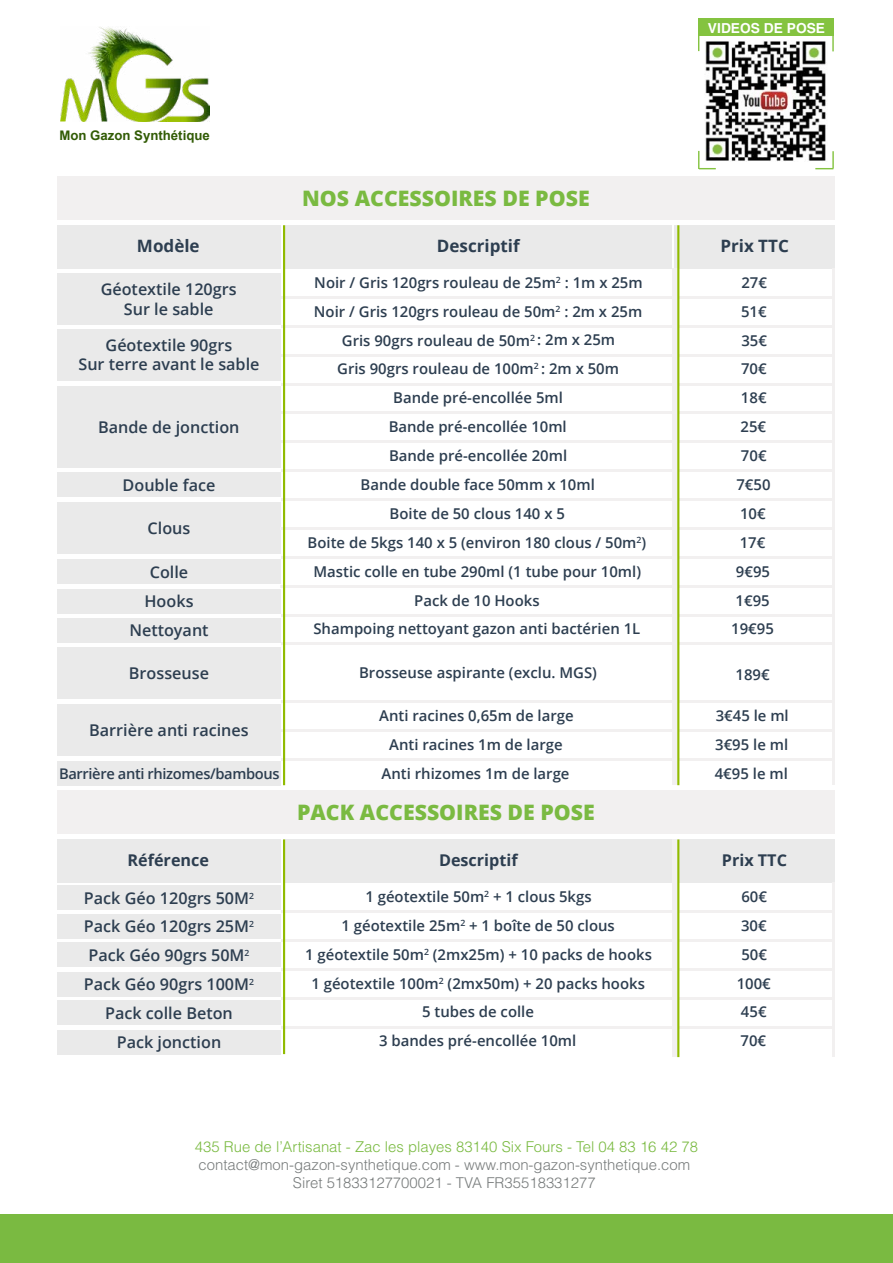
<style>
.page{position:relative;width:893px;height:1263px;background:#fff}
.page>*{position:absolute;margin:0;border:0;box-sizing:border-box;transform-origin:0 0}
.t1{font:800 21.3px "Open Sans";color:#7aba41}
.t2{font:700 17.1px "Open Sans";color:#2d3e50}
.t3{font:600 16.2px/28.8px "Open Sans";color:#2d3e50;text-align:center}
.t4{font:700 16.2px "Open Sans";color:#2d3e50}
.t5{font:600 14.85px "Open Sans";color:#2d3e50}
.t6{font:300 14.85px/17.9px "Helvetica LT Std";color:#787c7c;text-align:center}
.t7{font:300 14.85px "Helvetica LT Std";color:#7aba41}
.t8{font:600 14.7px "Open Sans";letter-spacing:-.025em;color:#2d3e50}
.t9{font:700 13.8px "Helvetica LT Std";color:#fff}
.t10{font:700 13.2px "Arial";color:#315b05}
</style>
<div class="page">
<div style="left:0;top:1214px;width:893px;height:49px;background:#7aba41"></div>
<div style="left:58px;top:177px;width:777px;height:43px;background:#f2f0f0"></div>
<div style="left:58px;top:791px;width:777px;height:43px;background:#f2f0f0"></div>
<div style="left:58px;top:225px;width:223px;height:43px;background:#eaeaea"></div>
<div style="left:58px;top:839px;width:223px;height:44px;background:#eaeaea"></div>
<div style="left:58px;top:274px;width:223px;height:51px;background:#eaeaea"></div>
<div style="left:58px;top:330px;width:223px;height:51px;background:#eaeaea"></div>
<div style="left:58px;top:502px;width:223px;height:51px;background:#eaeaea"></div>
<div style="left:58px;top:648px;width:223px;height:51px;background:#eaeaea"></div>
<div style="left:58px;top:704px;width:223px;height:52px;background:#eaeaea"></div>
<div style="left:58px;top:473px;width:223px;height:24px;background:#eaeaea"></div>
<div style="left:58px;top:560px;width:223px;height:24px;background:#eaeaea"></div>
<div style="left:58px;top:589px;width:223px;height:24px;background:#eaeaea"></div>
<div style="left:58px;top:618px;width:223px;height:24px;background:#eaeaea"></div>
<div style="left:58px;top:762px;width:223px;height:24px;background:#eaeaea"></div>
<div style="left:58px;top:886px;width:223px;height:24px;background:#eaeaea"></div>
<div style="left:58px;top:914px;width:223px;height:24px;background:#eaeaea"></div>
<div style="left:58px;top:943px;width:223px;height:24px;background:#eaeaea"></div>
<div style="left:58px;top:972px;width:223px;height:24px;background:#eaeaea"></div>
<div style="left:58px;top:1000px;width:223px;height:25px;background:#eaeaea"></div>
<div style="left:58px;top:1030px;width:223px;height:24px;background:#eaeaea"></div>
<div style="left:58px;top:386px;width:223px;height:82px;background:#eaeaea"></div>
<div style="left:284px;top:225px;width:388px;height:43px;background:#eaeaea"></div>
<div style="left:284px;top:839px;width:388px;height:44px;background:#eaeaea"></div>
<div style="left:675px;top:225px;width:160px;height:43px;background:#eaeaea"></div>
<div style="left:675px;top:839px;width:160px;height:44px;background:#eaeaea"></div>
<hr style="left:282px;top:296px;width:553px;height:2px;background:#f2f0f0">
<hr style="left:282px;top:910px;width:553px;height:3px;background:#f2f0f0">
<hr style="left:280px;top:527px;width:554px;height:3px;background:#f2f0f0">
<hr style="left:281px;top:412px;width:554px;height:2px;background:#f2f0f0">
<hr style="left:281px;top:1026px;width:554px;height:2px;background:#f2f0f0">
<hr style="left:281px;top:643px;width:553px;height:2px;background:#f2f0f0">
<hr style="left:282px;top:354px;width:553px;height:2px;background:#f2f0f0">
<hr style="left:282px;top:968px;width:553px;height:2px;background:#f2f0f0">
<hr style="left:280px;top:585px;width:554px;height:2px;background:#f2f0f0">
<hr style="left:281px;top:469px;width:554px;height:3px;background:#f2f0f0">
<hr style="left:281px;top:700px;width:553px;height:3px;background:#f2f0f0">
<hr style="left:281px;top:758px;width:554px;height:2px;background:#f2f0f0">
<hr style="left:281px;top:325px;width:554px;height:2px;background:#f2f0f0">
<hr style="left:281px;top:939px;width:554px;height:3px;background:#f2f0f0">
<hr style="left:281px;top:556px;width:554px;height:2px;background:#f2f0f0">
<hr style="left:281px;top:440px;width:553px;height:3px;background:#f2f0f0">
<hr style="left:281px;top:729px;width:553px;height:3px;background:#f2f0f0">
<hr style="left:281px;top:383px;width:554px;height:2px;background:#f2f0f0">
<hr style="left:281px;top:997px;width:554px;height:2px;background:#f2f0f0">
<hr style="left:281px;top:614px;width:554px;height:2px;background:#f2f0f0">
<hr style="left:281px;top:498px;width:553px;height:3px;background:#f2f0f0">
<div style="left:672px;top:268px;width:6px;height:517px;background:#f2f0f0"></div>
<div style="left:672px;top:839px;width:6px;height:218px;background:#f2f0f0"></div>
<hr style="left:833px;top:268px;width:2px;height:517px;background:#f2f0f0">
<hr style="left:833px;top:883px;width:2px;height:174px;background:#f2f0f0">
<hr style="left:283px;top:225px;width:2px;height:560px;background:#91bb00">
<hr style="left:283px;top:839px;width:2px;height:215px;background:#91bb00">
<hr style="left:677px;top:225px;width:2px;height:560px;background:#91bb00">
<hr style="left:677px;top:839px;width:2px;height:218px;background:#91bb00">
<img style="left:705px;top:41px;width:121px;height:121px">
<svg style="left:698px;top:36px;width:18px;height:15px"></svg>
<svg style="left:815px;top:151px;width:19px;height:18px"></svg>
<svg style="left:698px;top:151px;width:18px;height:18px"></svg>
<svg style="left:816px;top:36px;width:18px;height:15px"></svg>
<img style="left:60px;top:27px;width:150px;height:94px">
<div style="left:698px;top:19px;width:136px;height:17px;background:#84c340"></div>
<p class="t9" style="left:708px;top:20px;width:119px">VIDEOS DE POSE</p>
<p class="t10" style="left:59px;top:126px;width:152px">Mon Gazon Synthétique</p>
<h1 class="t1" style="left:302px;top:182px;width:289px">NOS ACCESSOIRES DE POSE</h1>
<p class="t2" style="left:137px;top:234px;width:64px">Modèle</p>
<p class="t2" style="left:437px;top:234px;width:84px">Descriptif</p>
<p class="t2" style="left:720px;top:234px;width:70px">Prix TTC</p>
<p class="t3" style="left:101px;top:279px;width:138px;line-height:19.4px">Géotextile 120grs<br>Sur le sable</p>
<p class="t3" style="left:78px;top:335px;width:183px;line-height:19.4px">Géotextile 90grs<br>Sur terre avant le sable</p>
<p class="t5" style="left:314px;top:272px;width:330px">Noir / Gris 120grs rouleau de 25m<sup>2</sup> : 1m x 25m</p>
<p class="t5" style="left:314px;top:301px;width:330px">Noir / Gris 120grs rouleau de 50m<sup>2</sup> : 2m x 25m</p>
<p class="t5" style="left:342px;top:330px;width:275px">Gris 90grs rouleau de 50m<sup>2</sup> : 2m x 25m</p>
<p class="t5" style="left:337px;top:359px;width:283px">Gris 90grs rouleau de 100m<sup>2</sup> : 2m x 50m</p>
<p class="t5" style="left:741px;top:272px;width:27px">27€</p>
<p class="t5" style="left:741px;top:301px;width:27px">51€</p>
<p class="t5" style="left:741px;top:330px;width:27px">35€</p>
<p class="t5" style="left:741px;top:359px;width:27px">70€</p>
<p class="t5" style="left:393px;top:388px;width:171px">Bande pré-encollée 5ml</p>
<p class="t5" style="left:741px;top:388px;width:27px">18€</p>
<p class="t3" style="left:98px;top:412px;width:143px">Bande de jonction</p>
<p class="t5" style="left:389px;top:417px;width:180px">Bande pré-encollée 10ml</p>
<p class="t5" style="left:741px;top:417px;width:27px">25€</p>
<p class="t5" style="left:389px;top:445px;width:180px">Bande pré-encollée 20ml</p>
<p class="t5" style="left:741px;top:445px;width:27px">70€</p>
<p class="t3" style="left:123px;top:470px;width:94px">Double face</p>
<p class="t5" style="left:361px;top:474px;width:236px">Bande double face 50mm x 10ml</p>
<p class="t5" style="left:736px;top:474px;width:36px">7€50</p>
<p class="t5" style="left:390px;top:503px;width:177px">Boite de 50 clous 140 x 5</p>
<p class="t5" style="left:740px;top:503px;width:27px">10€</p>
<p class="t3" style="left:148px;top:513px;width:44px">Clous</p>
<p class="t5" style="left:308px;top:532px;width:340px">Boite de 5kgs 140 x 5 (environ 180 clous / 50m<sup>2</sup>)</p>
<p class="t5" style="left:740px;top:532px;width:27px">17€</p>
<p class="t3" style="left:129px;top:557px;width:81px;line-height:29.4px">Colle<br>Hooks<br>Nettoyant</p>
<p class="t5" style="left:314px;top:561px;width:329px">Mastic colle en tube 290ml (1 tube pour 10ml)</p>
<p class="t5" style="left:736px;top:561px;width:36px">9€95</p>
<p class="t5" style="left:414px;top:590px;width:127px">Pack de 10 Hooks</p>
<p class="t5" style="left:735px;top:590px;width:36px">1€95</p>
<p class="t5" style="left:313px;top:619px;width:328px">Shampoing nettoyant gazon anti bactérien 1L</p>
<p class="t5" style="left:731px;top:619px;width:44px">19€95</p>
<p class="t3" style="left:129px;top:659px;width:82px">Brosseuse</p>
<p class="t5" style="left:359px;top:662px;width:239px">Brosseuse aspirante (exclu. MGS)</p>
<p class="t5" style="left:735px;top:664px;width:36px">189€</p>
<p class="t3" style="left:89px;top:715px;width:161px">Barrière anti racines</p>
<p class="t5" style="left:379px;top:705px;width:196px">Anti racines 0,65m de large</p>
<p class="t5" style="left:716px;top:705px;width:75px">3€45 le ml</p>
<p class="t5" style="left:389px;top:734px;width:175px">Anti racines 1m de large</p>
<p class="t5" style="left:715px;top:734px;width:75px">3€95 le ml</p>
<p class="t8" style="left:59px;top:763px;width:222px">Barrière anti rhizomes/bambous</p>
<p class="t5" style="left:382px;top:763px;width:189px">Anti rhizomes 1m de large</p>
<p class="t5" style="left:715px;top:763px;width:75px">4€95 le ml</p>
<h1 class="t1" style="left:297px;top:796px;width:299px">PACK ACCESSOIRES DE POSE</h1>
<p class="t4" style="left:128px;top:848px;width:83px">Référence</p>
<p class="t4" style="left:439px;top:848px;width:80px">Descriptif</p>
<p class="t4" style="left:722px;top:848px;width:67px">Prix TTC</p>
<p class="t3" style="left:84px;top:883px;width:172px">Pack Géo 120grs 50M<sup>2<br></sup>Pack Géo 120grs 25M<sup>2<br></sup>Pack Géo 90grs 50M<sup>2<br></sup>Pack Géo 90grs 100M<sup>2<br></sup>Pack colle Beton<br>Pack jonction</p>
<p class="t5" style="left:365px;top:886px;width:228px">1 géotextile 50m<sup>2</sup> + 1 clous 5kgs</p>
<p class="t5" style="left:341px;top:915px;width:275px">1 géotextile 25m<sup>2</sup> + 1 boîte de 50 clous</p>
<p class="t5" style="left:305px;top:944px;width:348px">1 géotextile 50m<sup>2</sup> (2mx25m) + 10 packs de hooks</p>
<p class="t5" style="left:311px;top:973px;width:335px">1 géotextile 100m<sup>2</sup> (2mx50m) + 20 packs hooks</p>
<p class="t5" style="left:422px;top:1002px;width:113px">5 tubes de colle</p>
<p class="t5" style="left:379px;top:1031px;width:199px">3 bandes pré-encollée 10ml</p>
<p class="t5" style="left:741px;top:886px;width:27px">60€</p>
<p class="t5" style="left:741px;top:915px;width:27px">30€</p>
<p class="t5" style="left:741px;top:944px;width:27px">50€</p>
<p class="t5" style="left:737px;top:973px;width:36px">100€</p>
<p class="t5" style="left:741px;top:1002px;width:27px">45€</p>
<p class="t5" style="left:741px;top:1031px;width:27px">70€</p>
<p class="t7" style="left:195px;top:1137px;width:505px">435 Rue de l’Artisanat - Zac les playes 83140 Six Fours - Tel 04 83 16 42 78</p>
<p class="t6" style="left:199px;top:1155px;width:493px">contact@mon-gazon-synthetique.com - www.mon-gazon-synthetique.com<br>Siret 51833127700021 - TVA FR35518331277</p>
</div>
